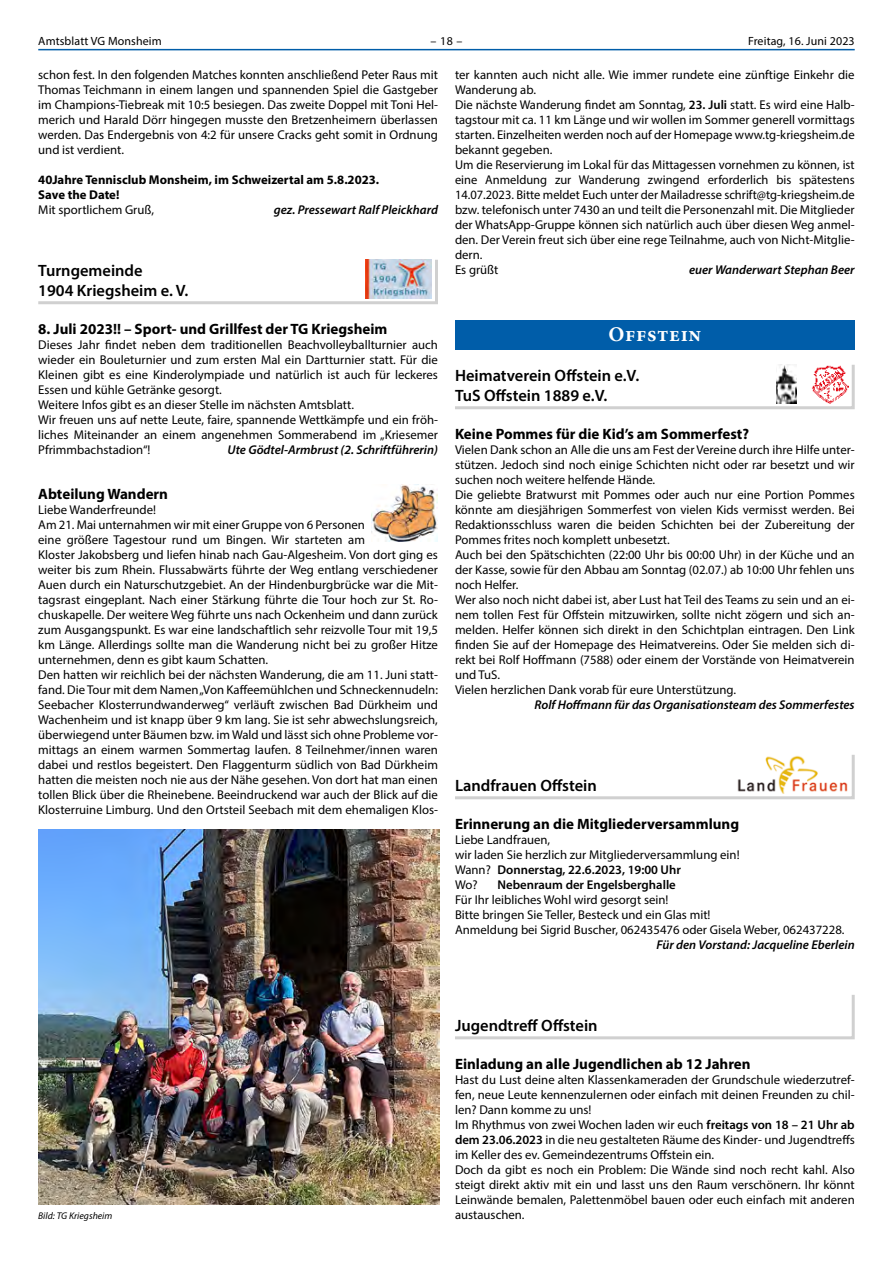
<style>
.page{position:relative;width:893px;height:1263px;background:#fff}
.page>*{position:absolute;margin:0;border:0;box-sizing:border-box;transform-origin:0 0}
.t1{font:700 20.85px "Minion Pro";letter-spacing:.03em;color:#fff}
.Rubrikenkopf{font:600 16.5px "Myriad Pro";color:#000}
.Fließtext_Überschrif{font:700 15px "Myriad Pro";color:#000}
.Fließtext_Blocksatz{font:12.75px/15px "Myriad Pro";color:#000;text-align:justify}
.Fließtext_Blocksatz-2{font:italic 600 12.75px "Myriad Pro";color:#000}
.Fließtext_Blocksatz-3{font:700 12.75px "Myriad Pro";color:#000}
.Fließtext_Blocksatz-4{font:600 12.75px "Myriad Pro";color:#000}
.t2{font:12px "Myriad Pro";letter-spacing:.01em;color:#000}
.Fließtext_Blocksatz-5{font:italic 9.75px "Myriad Pro";color:#000}
.s1{font-weight:600}
.s2{font-weight:400}
</style>
<div class="page">
<hr style="left:38px;top:49px;width:817px;height:1px;background:#005da9">
<div style="left:455px;top:320px;width:400px;height:29px;background:#005da9"></div>
<svg style="left:455px;top:995px;width:400px;height:45px"></svg>
<img style="left:372px;top:484px;width:66px;height:58px">
<img style="left:38px;top:829px;width:401px;height:375px">
<svg style="left:38px;top:259px;width:400px;height:46px"></svg>
<img style="left:366px;top:259px;width:66px;height:39px">
<svg style="left:455px;top:755px;width:400px;height:45px"></svg>
<img style="left:737px;top:755px;width:111px;height:38px">
<svg style="left:455px;top:364px;width:400px;height:46px"></svg>
<img style="left:811px;top:364px;width:37px;height:39px">
<img style="left:776px;top:364px;width:20px;height:39px">
<p class="t2" style="left:38px;top:34px;width:125px">Amtsblatt VG Monsheim</p>
<p class="t2" style="left:431px;top:34px;width:33px">– 18 –</p>
<p class="t2" style="left:748px;top:34px;width:108px">Freitag, 16. Juni 2023</p>
<p class="Fließtext_Blocksatz" style="left:38px;top:67px;width:401px">schon fest. In den folgenden Matches konnten anschließend Peter Raus mit Thomas Teichmann in einem langen und spannenden Spiel die Gastgeber im Champions-Tiebreak mit 10:5 besiegen. Das zweite Doppel mit Toni Hel&shy;merich und Harald Dörr hingegen musste den Bretzenheimern überlassen werden. Das Endergebnis von 4:2 für unsere Cracks geht somit in Ordnung und ist verdient.</p>
<p class="Fließtext_Blocksatz-3" style="left:38px;top:172px;width:342px">40Jahre Tennisclub Monsheim, im Schweizertal am 5.8.2023.</p>
<p class="Fließtext_Blocksatz-3" style="left:38px;top:187px;width:83px">Save the Date!</p>
<p class="Fließtext_Blocksatz" style="left:38px;top:202px;width:117px">Mit sportlichem Gruß,</p>
<p class="Fließtext_Blocksatz-2" style="left:274px;top:202px;width:166px">gez. Pressewart Ralf Pleickhard</p>
<p class="Rubrikenkopf" style="left:38px;top:260px;width:106px">Turngemeinde</p>
<p class="Rubrikenkopf" style="left:38px;top:280px;width:152px">1904 Kriegsheim e. V.</p>
<p class="Fließtext_Überschrif" style="left:38px;top:319px;width:351px">8. Juli 2023!! – Sport- und Grillfest der TG Kriegsheim</p>
<p class="Fließtext_Blocksatz" style="left:38px;top:337px;width:401px">Dieses Jahr findet neben dem traditionellen Beachvolleyballturnier auch wieder ein Bouleturnier und zum ersten Mal ein Dartturnier statt. Für die Kleinen gibt es eine Kinderolympiade und natürlich ist auch für leckeres Essen und kühle Getränke gesorgt.</p>
<p class="Fließtext_Blocksatz" style="left:38px;top:397px;width:317px">Weitere Infos gibt es an dieser Stelle im nächsten Amtsblatt.</p>
<p class="Fließtext_Blocksatz" style="left:38px;top:412px;width:401px">Wir freuen uns auf nette Leute, faire, spannende Wettkämpfe und ein fröh&shy;liches Miteinander an einem angenehmen Sommerabend im „Kriesemer Pfrimmbachstadion“!</p>
<p class="Fließtext_Blocksatz-2" style="left:228px;top:442px;width:212px">Ute Gödtel-Armbrust (2. Schriftführerin)</p>
<p class="Fließtext_Überschrif" style="left:38px;top:484px;width:131px">Abteilung Wandern</p>
<p class="Fließtext_Blocksatz" style="left:38px;top:502px;width:119px">Liebe Wanderfreunde!</p>
<p class="Fließtext_Blocksatz" style="left:38px;top:517px;width:401px;text-align:left">Am 21. Mai unternahmen wir mit einer Gruppe von 6 Personen<br>eine größere Tagestour rund um Bingen. Wir starteten am<br>Kloster Jakobsberg und liefen hinab nach Gau-Algesheim. Von dort ging es weiter bis zum Rhein. Flussabwärts führte der Weg entlang verschiedener Auen durch ein Naturschutzgebiet. An der Hindenburgbrücke war die Mit&shy;tagsrast eingeplant. Nach einer Stärkung führte die Tour hoch zur St. Ro&shy;chuskapelle. Der weitere Weg führte uns nach Ockenheim und dann zurück zum Ausgangspunkt. Es war eine landschaftlich sehr reizvolle Tour mit 19,5 km Länge. Allerdings sollte man die Wanderung nicht bei zu großer Hitze unternehmen, denn es gibt kaum Schatten.</p>
<p class="Fließtext_Blocksatz" style="left:38px;top:667px;width:401px">Den hatten wir reichlich bei der nächsten Wanderung, die am 11. Juni statt&shy;fand. Die Tour mit dem Namen „Von Kaffeemühlchen und Schneckennudeln:<br>Seebacher Klosterrundwanderweg“ verläuft zwischen Bad Dürkheim und Wachenheim und ist knapp über 9 km lang. Sie ist sehr abwechslungsreich, überwiegend unter Bäumen bzw. im Wald und lässt sich ohne Probleme vor&shy;mittags an einem warmen Sommertag laufen. 8 Teilnehmer/innen waren dabei und restlos begeistert. Den Flaggenturm südlich von Bad Dürkheim hatten die meisten noch nie aus der Nähe gesehen. Von dort hat man einen tollen Blick über die Rheinebene. Beeindruckend war auch der Blick auf die Klosterruine Limburg. Und den Ortsteil Seebach mit dem ehemaligen Klos-</p>
<p class="Fließtext_Blocksatz" style="left:455px;top:67px;width:401px">ter kannten auch nicht alle. Wie immer rundete eine zünftige Einkehr die<br>Wanderung ab.</p>
<p class="Fließtext_Blocksatz" style="left:455px;top:97px;width:401px">Die nächste Wanderung findet am Sonntag, <span class="s1">23. Juli</span> statt. Es wird eine Halb&shy;tagstour mit ca. 11 km Länge und wir wollen im Sommer generell vormittags starten. Einzelheiten werden noch auf der Homepage www.tg-kriegsheim.de bekannt gegeben.</p>
<p class="Fließtext_Blocksatz" style="left:455px;top:157px;width:401px">Um die Reservierung im Lokal für das Mittagessen vornehmen zu können, ist eine Anmeldung zur Wanderung zwingend erforderlich bis spätestens 14.07.2023. Bitte meldet Euch unter der Mailadresse schrift@tg-kriegsheim.de bzw. telefonisch unter 7430 an und teilt die Personenzahl mit. Die Mitglieder der WhatsApp-Gruppe können sich natürlich auch über diesen Weg anmel&shy;den. Der Verein freut sich über eine rege Teilnahme, auch von Nicht-Mitglie&shy;dern.</p>
<p class="Fließtext_Blocksatz" style="left:455px;top:262px;width:45px">Es grüßt</p>
<p class="Fließtext_Blocksatz-2" style="left:689px;top:262px;width:167px">euer Wanderwart Stephan Beer</p>
<p class="t1" style="left:609px;top:319px;width:94px">Offstein</p>
<p class="Rubrikenkopf" style="left:455px;top:365px;width:186px">Heimatverein Offstein e.V.</p>
<p class="Rubrikenkopf" style="left:455px;top:385px;width:154px">TuS Offstein 1889 e.V.</p>
<p class="Fließtext_Überschrif" style="left:455px;top:424px;width:296px">Keine Pommes für die Kid’s am Sommerfest?</p>
<p class="Fließtext_Blocksatz" style="left:455px;top:442px;width:401px">Vielen Dank schon an Alle die uns am Fest der Vereine durch ihre Hilfe unter&shy;stützen. Jedoch sind noch einige Schichten nicht oder rar besetzt und wir suchen noch weitere helfende Hände.</p>
<p class="Fließtext_Blocksatz" style="left:455px;top:487px;width:401px">Die geliebte Bratwurst mit Pommes oder auch nur eine Portion Pommes könnte am diesjährigen Sommerfest von vielen Kids vermisst werden. Bei Redaktionsschluss waren die beiden Schichten bei der Zubereitung der Pommes frites noch komplett unbesetzt.</p>
<p class="Fließtext_Blocksatz" style="left:455px;top:547px;width:401px">Auch bei den Spätschichten (22:00 Uhr bis 00:00 Uhr) in der Küche und an der Kasse, sowie für den Abbau am Sonntag (02.07.) ab 10:00 Uhr fehlen uns noch Helfer.</p>
<p class="Fließtext_Blocksatz" style="left:455px;top:592px;width:401px">Wer also noch nicht dabei ist, aber Lust hat Teil des Teams zu sein und an ei&shy;nem tollen Fest für Offstein mitzuwirken, sollte nicht zögern und sich an&shy;melden. Helfer können sich direkt in den Schichtplan eintragen. Den Link finden Sie auf der Homepage des Heimatvereins. Oder Sie melden sich di&shy;rekt bei Rolf Hoffmann (7588) oder einem der Vorstände von Heimatverein und TuS.</p>
<p class="Fließtext_Blocksatz" style="left:455px;top:682px;width:283px">Vielen herzlichen Dank vorab für eure Unterstützung.</p>
<p class="Fließtext_Blocksatz-2" style="left:534px;top:697px;width:322px">Rolf Hoffmann für das Organisationsteam des Sommerfestes</p>
<p class="Rubrikenkopf" style="left:455px;top:775px;width:143px">Landfrauen Offstein</p>
<p class="Fließtext_Überschrif" style="left:455px;top:814px;width:286px">Erinnerung an die Mitgliederversammlung</p>
<p class="Fließtext_Blocksatz" style="left:455px;top:832px;width:97px">Liebe Landfrauen,</p>
<p class="Fließtext_Blocksatz" style="left:455px;top:847px;width:286px">wir laden Sie herzlich zur Mitgliederversammlung ein!</p>
<p class="Fließtext_Blocksatz-4" style="left:455px;top:862px;width:227px"><span class="s2">Wann?</span> Donnerstag, 22.6.2023, 19:00 Uhr</p>
<p class="Fließtext_Blocksatz" style="left:455px;top:877px;width:24px">Wo?</p>
<p class="Fließtext_Blocksatz-4" style="left:497px;top:877px;width:180px">Nebenraum der Engelsberghalle</p>
<p class="Fließtext_Blocksatz" style="left:455px;top:892px;width:215px">Für Ihr leibliches Wohl wird gesorgt sein!</p>
<p class="Fließtext_Blocksatz" style="left:455px;top:907px;width:257px">Bitte bringen Sie Teller, Besteck und ein Glas mit!</p>
<p class="Fließtext_Blocksatz" style="left:455px;top:922px;width:391px">Anmeldung bei Sigrid Buscher, 062435476 oder Gisela Weber, 062437228.</p>
<p class="Fließtext_Blocksatz-2" style="left:656px;top:937px;width:200px">Für den Vorstand: Jacqueline Eberlein</p>
<p class="Fließtext_Blocksatz-5" style="left:38px;top:1210px;width:76px">Bild: TG Kriegsheim</p>
<p class="Rubrikenkopf" style="left:455px;top:1015px;width:144px">Jugendtreff Offstein</p>
<p class="Fließtext_Überschrif" style="left:455px;top:1054px;width:297px">Einladung an alle Jugendlichen ab 12 Jahren</p>
<p class="Fließtext_Blocksatz" style="left:455px;top:1072px;width:401px">Hast du Lust deine alten Klassenkameraden der Grundschule wiederzutref&shy;fen, neue Leute kennenzulernen oder einfach mit deinen Freunden zu chil&shy;len? Dann komme zu uns!</p>
<p class="Fließtext_Blocksatz" style="left:455px;top:1117px;width:401px">Im Rhythmus von zwei Wochen laden wir euch <span class="s1">freitags von 18 – 21 Uhr ab dem 23.06.2023</span> in die neu gestalteten Räume des Kinder- und Jugendtreffs im Keller des ev. Gemeindezentrums Offstein ein.</p>
<p class="Fließtext_Blocksatz" style="left:455px;top:1162px;width:401px">Doch da gibt es noch ein Problem: Die Wände sind noch recht kahl. Also steigt direkt aktiv mit ein und lasst uns den Raum verschönern. Ihr könnt Leinwände bemalen, Palettenmöbel bauen oder euch einfach mit anderen austauschen.</p>
</div>
